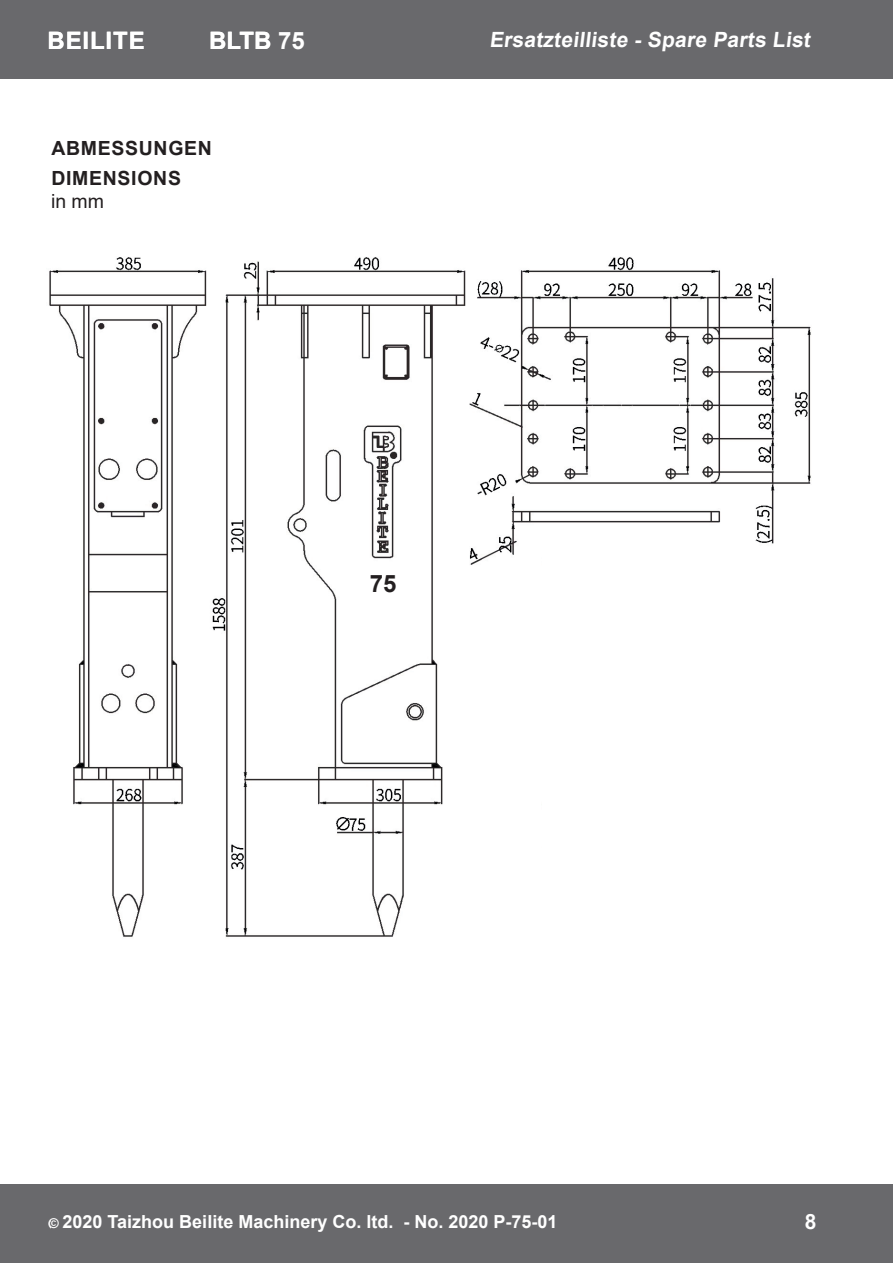
<style>
.page{position:relative;width:893px;height:1263px;background:#fff}
.page>*{position:absolute;margin:0;border:0;box-sizing:border-box;transform-origin:0 0}
.t1{font:700 24px "Arial";letter-spacing:.035em;color:#fff}
.t2{font:700 24px "Arial";color:#231f20}
.t3{font:700 21px "Arial";color:#fff}
.t4{font:700 19.5px/30px "Arial";letter-spacing:.035em;color:#231f20}
.t5{font:19.5px "Arial";color:#231f20}
.t6{font:700 18px "Arial";color:#fff}
.s1{font-size:13.5px}
</style>
<div class="page">
<div style="left:0;top:0;width:893px;height:79px;background:#69696c"></div>
<div style="left:0;top:1184px;width:893px;height:79px;background:#69696c"></div>
<img style="left:49px;top:257px;width:762px;height:680px">
<div style="left:542px;top:653px;width:277px;height:372px;background:#fff"></div>
<div style="left:542px;top:546px;width:198px;height:116px;background:#fff"></div>
<h1 class="t1" style="left:48px;top:23px;width:99px">BEILITE</h1>
<h1 class="t1" style="left:209px;top:23px;width:97px">BLTB 75</h1>
<p class="t4" style="left:51px;top:133px;width:162px">ABMESSUNGEN<br>DIMENSIONS</p>
<p class="t5" style="left:51px;top:188px;width:55px">in mm</p>
<p class="t3" style="left:489px;top:25px;width:326px">Ersatzteilliste - Spare Parts List</p>
<h1 class="t2" style="left:370px;top:566px;width:28px">75</h1>
<p class="t6" style="left:49px;top:1209px;width:510px"><span class="s1">©</span> 2020 Taizhou Beilite Machinery Co. ltd. - No. 2020 P-75-01</p>
<p class="t3" style="left:805px;top:1206px;width:13px">8</p>
<p class="t6" style="left:511px;top:1210px;width:22px">40</p>
<p class="t3" style="left:805px;top:1207px;width:13px">9</p>
</div>
